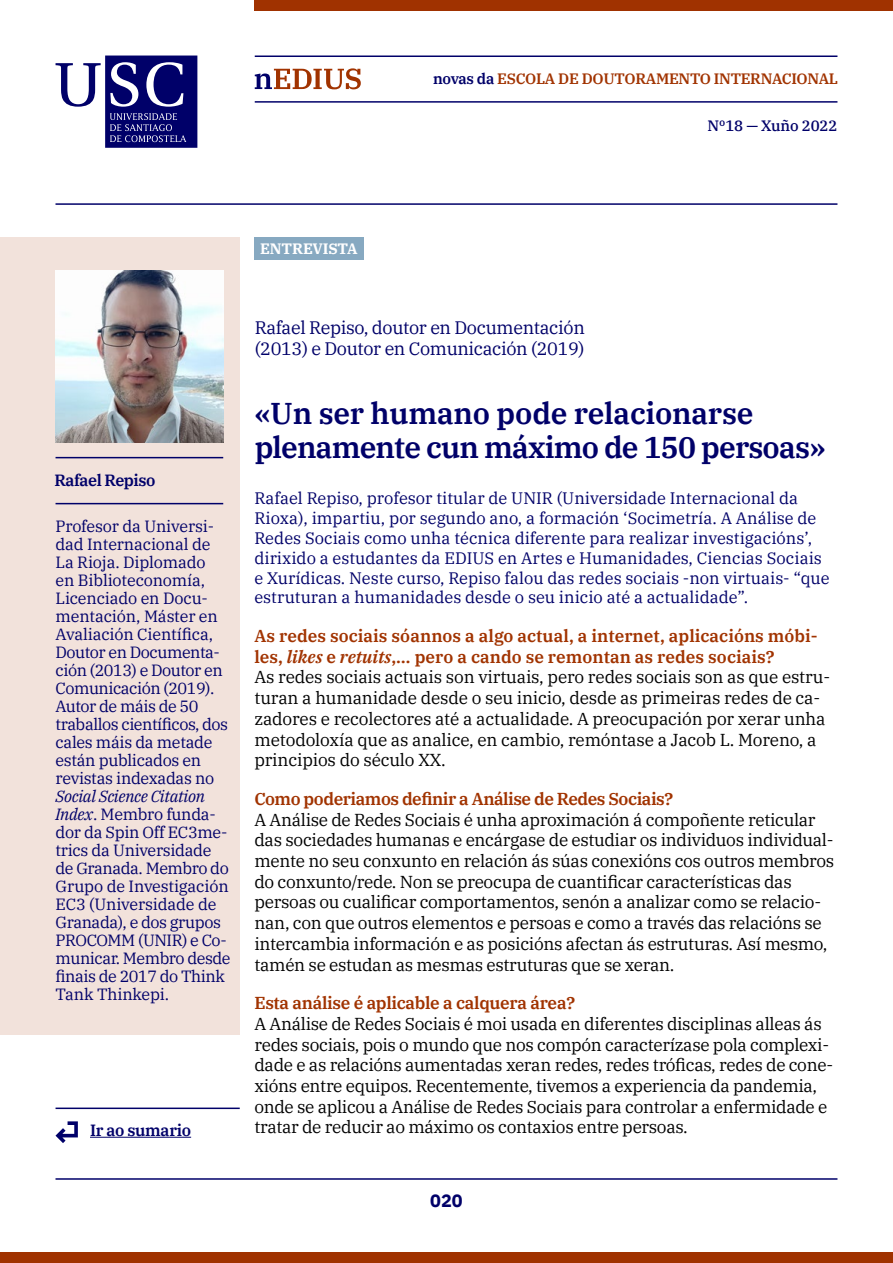
<style>
.page{position:relative;width:893px;height:1263px;background:#fff}
.page>*{position:absolute;margin:0;border:0;box-sizing:border-box;transform-origin:0 0}
.t1{font:600 30px/34.5px "IBM Plex Serif";letter-spacing:-.025em;color:#000069}
.t2{font:18px/21px "IBM Plex Serif";letter-spacing:-.02em;color:#000069}
.t3{font:700 18px "IBM Plex Sans";color:#000069}
.t4{font:17.25px/20.7px "IBM Plex Serif";letter-spacing:-.02em;color:#000}
.t5{font:600 17.25px "IBM Plex Serif";letter-spacing:-.025em;color:#a13300}
.t6{font:16.5px/19.8px "IBM Plex Serif";color:#000069}
.t7{font:16.2px/18px "IBM Plex Serif";letter-spacing:-.02em;color:#000069}
.t8{font:600 16.2px "IBM Plex Serif";letter-spacing:-.03em;color:#000069}
.t9{font:600 15px "IBM Plex Serif";letter-spacing:-.02em;color:#a13300}
.t10{font:500 15px "IBM Plex Serif";letter-spacing:-.01em;color:#000069}
.t11{font:700 15px "IBM Plex Serif";letter-spacing:-.01em;color:#fff}
.s1{color:#000069}
.s2{font-style:italic}
.s3{font-weight:600;color:#a13300}
.s4{font-weight:600;font-style:italic;color:#a13300}
</style>
<div class="page">
<hr style="left:255px;top:56px;width:582px;height:1px;background:#000069">
<hr style="left:255px;top:101px;width:582px;height:2px;background:#000069">
<div style="left:255px;top:0;width:638px;height:10px;background:#a03200"></div>
<div style="left:0;top:1252px;width:893px;height:11px;background:#a03200"></div>
<hr style="left:56px;top:203px;width:781px;height:2px;background:#000069">
<hr style="left:90px;top:1137px;width:101px;height:1px;background:#000069">
<hr style="left:56px;top:1107px;width:184px;height:2px;background:#000069">
<svg style="left:56px;top:1121px;width:22px;height:22px"></svg>
<hr style="left:56px;top:1178px;width:781px;height:2px;background:#000069">
<svg style="left:255px;top:68px;width:106px;height:21px"></svg>
<svg style="left:56px;top:56px;width:141px;height:92px"></svg>
<div style="left:255px;top:237px;width:109px;height:22px;background:#87a9c1"></div>
<div style="left:0;top:237px;width:240px;height:797px;background:#f2e2db"></div>
<hr style="left:56px;top:457px;width:167px;height:1px;background:#000069">
<hr style="left:56px;top:503px;width:167px;height:1px;background:#000069">
<img style="left:56px;top:271px;width:167px;height:171px">
<p class="t9" style="left:433px;top:67px;width:407px"><span class="s1">novas da</span> ESCOLA DE DOUTORAMENTO INTERNACIONAL</p>
<p class="t10" style="left:708px;top:114px;width:131px">Nº18 — Xuño 2022</p>
<p class="t11" style="left:260px;top:237px;width:99px">ENTREVISTA</p>
<p class="t8" style="left:54px;top:467px;width:102px">Rafael Repiso</p>
<p class="t7" style="left:56px;top:516px;width:174px">Profesor da Universi&shy;dad Internacional de<br>La Rioja. Diplomado en Biblioteconomía,<br>Licenciado en Docu&shy;mentación, Máster en<br>Avaliación Científica,<br>Doutor en Documenta&shy;ción (2013) e Doutor en<br>Comunicación (2019).<br>Autor de máis de 50 traballos científicos, dos cales máis da metade están publicados en revistas indexadas no</p>
<p class="t7" style="left:56px;top:786px;width:176px"><span class="s2">Social Science Citation<br>Index</span>. Membro funda&shy;dor da Spin Off EC3me&shy;trics da Universidade de Granada. Membro do<br>Grupo de Investigación<br>EC3 (Universidade de<br>Granada), e dos grupos<br>PROCOMM (UNIR) e Co&shy;municar. Membro desde finais de 2017 do Think<br>Tank Thinkepi.</p>
<p class="t8" style="left:90px;top:1118px;width:103px">Ir ao sumario</p>
<p class="t2" style="left:255px;top:315px;width:332px">Rafael Repiso, doutor en Documentación (2013) e Doutor en Comunicación (2019)</p>
<h1 class="t1" style="left:255px;top:393px;width:572px">«Un ser humano pode relacionarse plenamente cun máximo de 150 persoas»</h1>
<p class="t6" style="left:254px;top:487px;width:577px">Rafael Repiso, profesor titular de UNIR (Universidade Internacional da Rioxa), impartiu, por segundo ano, a formación ‘Socimetría. A Análise de Redes Sociais como unha técnica diferente para realizar investigacións’, dirixido a estudantes da EDIUS en Artes e Humanidades, Ciencias Sociais e Xurídicas. Neste curso, Repiso falou das redes sociais -non virtuais- “que estruturan a humanidades desde o seu inicio até a actualidade”.</p>
<p class="t4" style="left:254px;top:624px;width:577px"><span class="s3">As redes sociais sóannos a algo actual, a internet, aplicacións móbi&shy;les,</span> <span class="s4">likes</span> <span class="s3">e</span> <span class="s4">retuits</span><span class="s3">,… pero a cando se remontan as redes sociais?<br></span>As redes sociais actuais son virtuais, pero redes sociais son as que estru&shy;turan a humanidade desde o seu inicio, desde as primeiras redes de ca&shy;zadores e recolectores até a actualidade. A preocupación por xerar unha metodoloxía que as analice, en cambio, remóntase a Jacob L. Moreno, a principios do século XX.</p>
<p class="t5" style="left:254px;top:785px;width:420px">Como poderiamos definir a Análise de Redes Sociais?</p>
<p class="t4" style="left:254px;top:808px;width:581px">A Análise de Redes Sociais é unha aproximación á compoñente reticular das sociedades humanas e encárgase de estudiar os individuos individual&shy;mente no seu conxunto en relación ás súas conexións cos outros membros do conxunto/rede. Non se preocupa de cuantificar características das persoas ou cualificar comportamentos, senón a analizar como se relacio&shy;nan, con que outros elementos e persoas e como a través das relacións se intercambia información e as posicións afectan ás estruturas. Así mesmo, tamén se estudan as mesmas estruturas que se xeran.</p>
<p class="t5" style="left:254px;top:989px;width:322px">Esta análise é aplicable a calquera área?</p>
<p class="t4" style="left:254px;top:1012px;width:580px">A Análise de Redes Sociais é moi usada en diferentes disciplinas alleas ás redes sociais, pois o mundo que nos compón caracterízase pola complexi&shy;dade e as relacións aumentadas xeran redes, redes tróficas, redes de cone&shy;xións entre equipos. Recentemente, tivemos a experiencia da pandemia, onde se aplicou a Análise de Redes Sociais para controlar a enfermidade e tratar de reducir ao máximo os contaxios entre persoas.</p>
<p class="t3" style="left:430px;top:1186px;width:34px">020</p>
</div>
